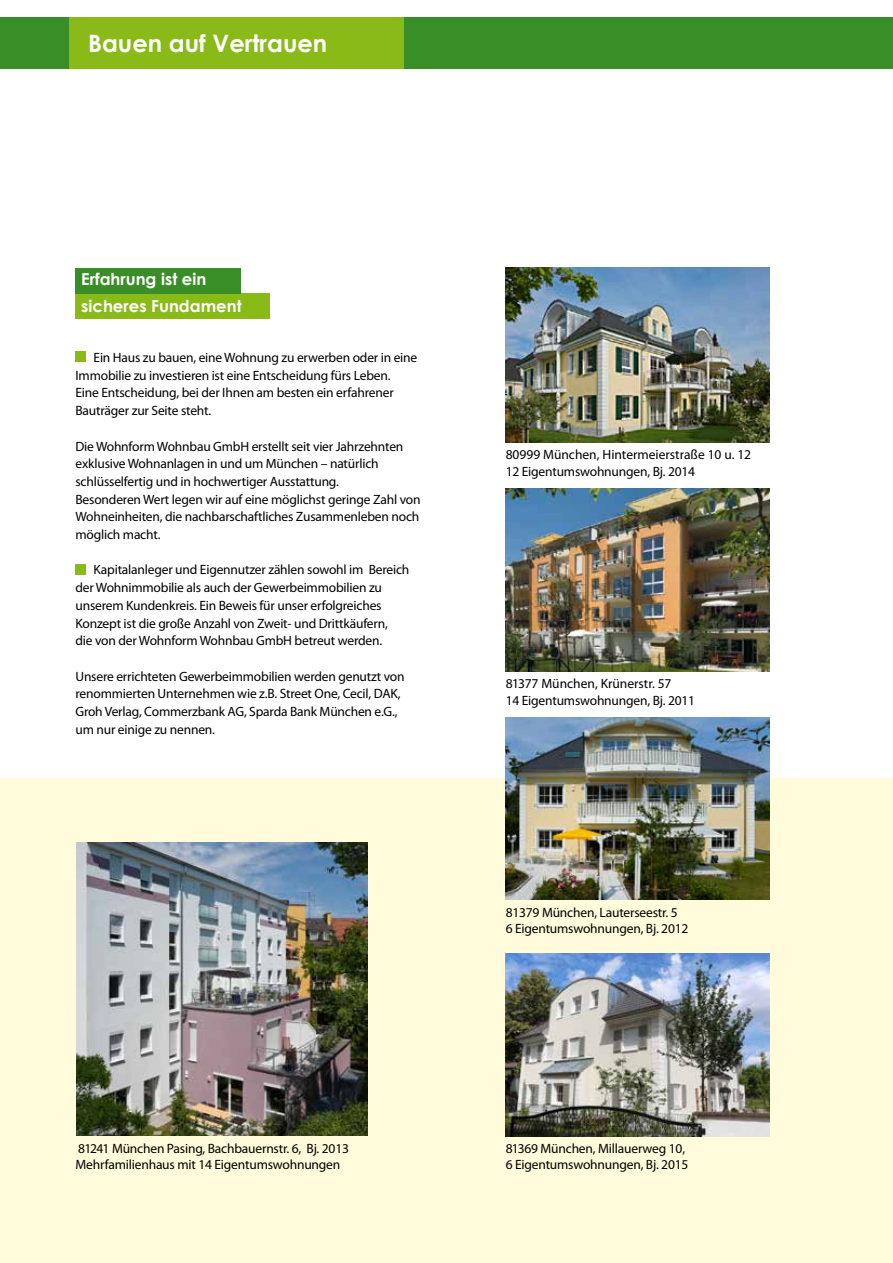
<style>
.page{position:relative;width:893px;height:1263px;background:#fff}
.page>*{position:absolute;margin:0;border:0;box-sizing:border-box;transform-origin:0 0}
.t1{font:700 24px "Century Gothic";color:#fff}
.t2{font:700 16.5px/27px "Century Gothic";color:#fff}
.t3{font:13.5px/17.7px "Myriad Pro";letter-spacing:-.015em;color:#000}
</style>
<div class="page">
<div style="left:0;top:18px;width:893px;height:51px;background:#3a8e27"></div>
<div style="left:69px;top:18px;width:335px;height:51px;background:#89ba17"></div>
<div style="left:0;top:778px;width:893px;height:485px;background:#fffbdb"></div>
<img style="left:506px;top:489px;width:263px;height:183px">
<img style="left:76px;top:842px;width:291px;height:294px">
<div style="left:75px;top:352px;width:11px;height:10px;background:#89ba17"></div>
<div style="left:75px;top:564px;width:11px;height:10px;background:#89ba17"></div>
<div style="left:75px;top:293px;width:195px;height:26px;background:#89ba17"></div>
<div style="left:75px;top:268px;width:166px;height:25px;background:#3a8e27"></div>
<img style="left:506px;top:267px;width:263px;height:176px">
<img style="left:506px;top:953px;width:263px;height:183px">
<img style="left:506px;top:717px;width:263px;height:183px">
<h1 class="t1" style="left:88px;top:26px;width:241px">Bauen auf Vertrauen</h1>
<p class="t2" style="left:81px;top:265px;width:162px">Erfahrung ist ein sicheres Fundament</p>
<p class="t3" style="left:75px;top:348px;width:343px;text-indent:18px">Ein Haus zu bauen, eine Wohnung zu erwerben oder in eine Immobilie zu investieren ist eine Entscheidung fürs Leben.<br>Eine Entscheidung, bei der Ihnen am besten ein erfahrener Bauträger zur Seite steht.</p>
<p class="t3" style="left:75px;top:437px;width:347px">Die Wohnform Wohnbau GmbH erstellt seit vier Jahrzehnten exklusive Wohnanlagen in und um München – natürlich schlüsselfertig und in hochwertiger Ausstattung.<br>Besonderen Wert legen wir auf eine möglichst geringe Zahl von Wohneinheiten, die nachbarschaftliches Zusammenleben noch möglich macht.</p>
<p class="t3" style="left:75px;top:561px;width:335px;text-indent:18px">Kapitalanleger und Eigennutzer zählen sowohl im Bereich der Wohnimmobilie als auch der Gewerbeimmobilien zu unserem Kundenkreis. Ein Beweis für unser erfolgreiches Konzept ist die große Anzahl von Zweit- und Drittkäufern,<br>die von der Wohnform Wohnbau GmbH betreut werden.</p>
<p class="t3" style="left:75px;top:667px;width:331px">Unsere errichteten Gewerbeimmobilien werden genutzt von renommierten Unternehmen wie z.B. Street One, Cecil, DAK, Groh Verlag, Commerzbank AG, Sparda Bank München e.G., um nur einige zu nennen.</p>
<p class="t3" style="left:75px;top:1140px;width:275px;line-height:16.2px">81241 München Pasing, Bachbauernstr. 6, Bj. 2013<br>Mehrfamilienhaus mit 14 Eigentumswohnungen</p>
<p class="t3" style="left:506px;top:446px;width:247px;line-height:16.2px">80999 München, Hintermeierstraße 10 u. 12<br>12 Eigentumswohnungen, Bj. 2014</p>
<p class="t3" style="left:506px;top:675px;width:191px;line-height:16.2px">81377 München, Krünerstr. 57<br>14 Eigentumswohnungen, Bj. 2011</p>
<p class="t3" style="left:506px;top:904px;width:184px;line-height:16.2px">81379 München, Lauterseestr. 5<br>6 Eigentumswohnungen, Bj. 2012</p>
<p class="t3" style="left:506px;top:1140px;width:184px;line-height:16.2px">81369 München, Millauerweg 10,<br>6 Eigentumswohnungen, Bj. 2015</p>
</div>
